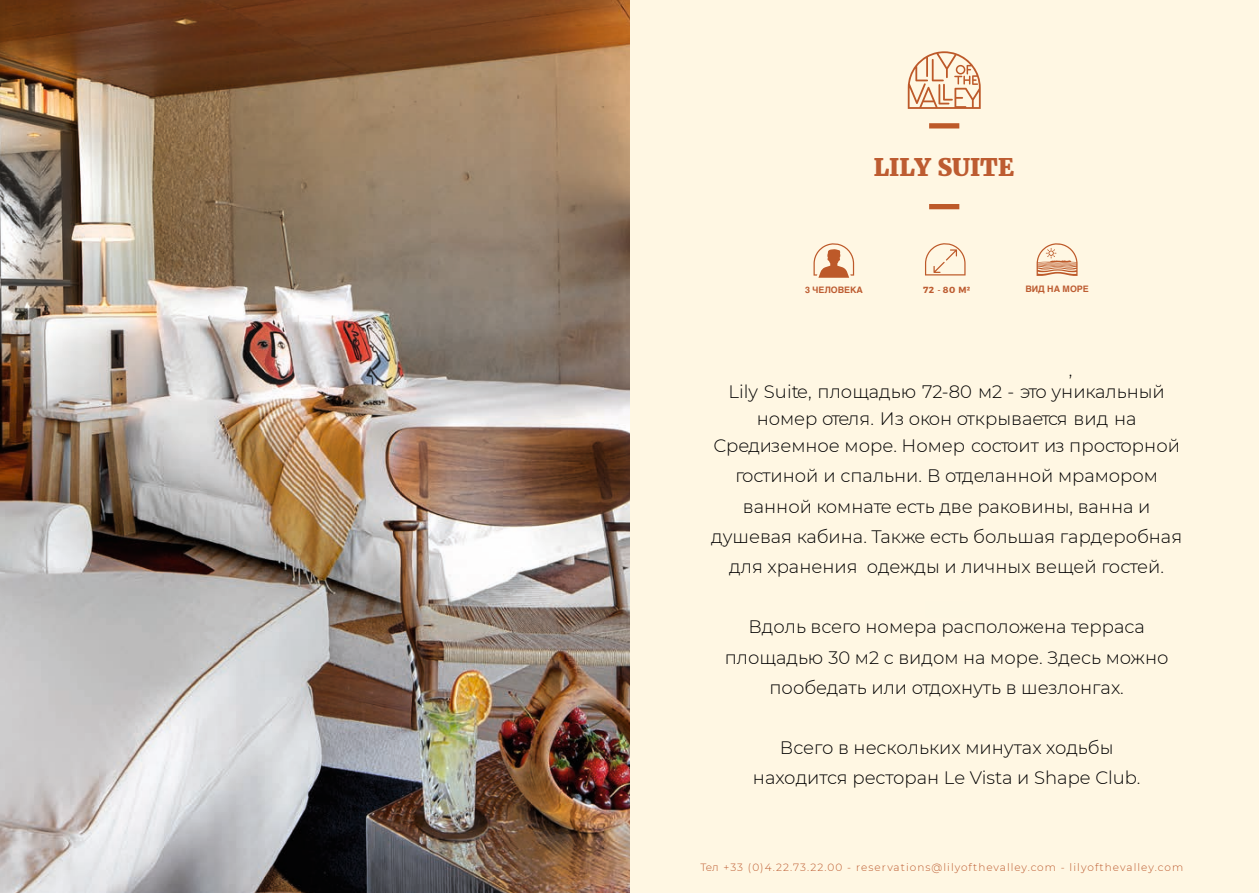
<style>
.page{position:relative;width:1259px;height:893px;background:#fff7e3}
.page>*{position:absolute;margin:0;border:0;box-sizing:border-box;transform-origin:0 0}
.t1{font:800 24px "Merriweather";color:#bd5c31}
.t2{font:300 18px/30.2px "Montserrat";color:#000;text-align:center}
.t3{font:300 10.5px "Montserrat";letter-spacing:.1em;color:#bd5c31}
.t4{font:700 8.85px "Helvetica";color:#bd5c31}
.t5{font:700 8.85px "Montserrat";color:#bd5c31}
.s1{font-family:"Helvetica";font-weight:400;font-style:italic}
</style>
<div class="page">
<img style="left:0;top:0;width:629px;height:893px">
<div style="left:929px;top:204px;width:30px;height:5px;background:#bd5929"></div>
<div style="left:929px;top:123px;width:30px;height:5px;background:#bd5929"></div>
<svg style="left:907px;top:51px;width:73px;height:58px"></svg>
<svg style="left:925px;top:243px;width:40px;height:32px"></svg>
<svg style="left:813px;top:243px;width:41px;height:35px"></svg>
<svg style="left:1036px;top:243px;width:41px;height:33px"></svg>
<h1 class="t1" style="left:873px;top:153px;width:142px">LILY SUITE</h1>
<p class="t4" style="left:805px;top:286px;width:59px">3 ЧЕЛОВЕКА</p>
<p class="t5" style="left:923px;top:284px;width:49px">72 <span class="s1">-</span> 80 M²</p>
<p class="t4" style="left:1025px;top:286px;width:65px">ВИД НА МОРЕ</p>
<p class="t2" style="left:728px;top:359px;width:438px;line-height:21.9px;text-align:left;text-indent:340px">,<br>Lily Suite, площадью 72-80 м2 - это уникальный</p>
<p class="t2" style="left:713px;top:405px;width:468px;line-height:26.8px">номер отеля. Из окон открывается вид на<br>Средиземное море. Номер состоит из просторной</p>
<p class="t2" style="left:711px;top:461px;width:472px">гостиной и спальни. В отделанной мрамором ванной комнате есть две раковины, ванна и душевая кабина. Также есть большая гардеробная для хранения одежды и личных вещей гостей.</p>
<p class="t2" style="left:725px;top:612px;width:445px">Вдоль всего номера расположена терраса площадью 30 м2 с видом на море. Здесь можно пообедать или отдохнуть в шезлонгах.</p>
<p class="t2" style="left:753px;top:732px;width:389px">Всего в нескольких минутах ходьбы находится ресторан Le Vista и Shape Club.</p>
<p class="t3" style="left:700px;top:861px;width:484px">Тел +33 (0)4.22.73.22.00 - reservations@lilyofthevalley.com - lilyofthevalley.com</p>
</div>
